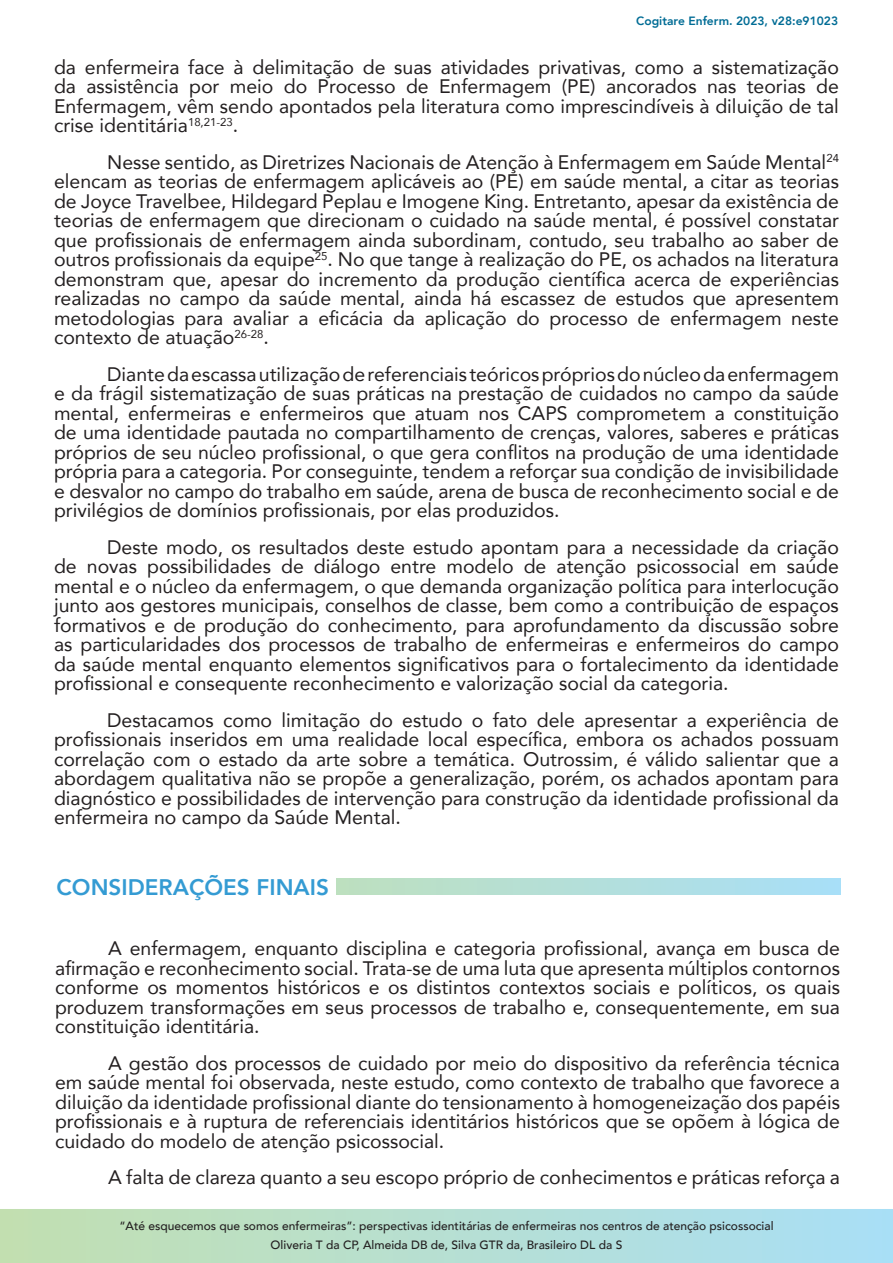
<style>
.page{position:relative;width:893px;height:1263px;background:#fff}
.page>*{position:absolute;margin:0;border:0;box-sizing:border-box;transform-origin:0 0}
.t1{font:800 22.5px "Avenir";color:#349bd3}
.t2{font:19.5px/19.5px "Avenir";color:#231f20;text-align:justify}
.t3{font:500 12px/18.6px "Avenir";color:#231f20;text-align:center}
.t4{font:800 12px "Avenir";color:#006c95}
</style>
<div class="page">
<svg style="left:0;top:1209px;width:893px;height:54px;background:#b6dfd2"></svg>
<div style="left:336px;top:878px;width:504px;height:17px;background:linear-gradient(to right,#bee0be,#a8dff7)"></div>
<p class="t4" style="left:636px;top:10px;width:203px">Cogitare Enferm. 2023, v28:e91023</p>
<p class="t2" style="left:54px;top:56px;width:786px">da enfermeira face à delimitação de suas atividades privativas, como a sistematização da assistência por meio do Processo de Enfermagem (PE) ancorados nas teorias de Enfermagem, vêm sendo apontados pela literatura como imprescindíveis à diluição de tal crise identitária<sup>18,21-23</sup>.</p>
<p class="t2" style="left:54px;top:151px;width:786px;text-indent:53px">Nesse sentido, as Diretrizes Nacionais de Atenção à Enfermagem em Saúde Mental<sup>24 </sup>elencam as teorias de enfermagem aplicáveis ao (PE) em saúde mental, a citar as teorias de Joyce Travelbee, Hildegard Peplau e Imogene King. Entretanto, apesar da existência de teorias de enfermagem que direcionam o cuidado na saúde mental, é possível constatar que profissionais de enfermagem ainda subordinam, contudo, seu trabalho ao saber de outros profissionais da equipe<sup>25</sup>. No que tange à realização do PE, os achados na literatura demonstram que, apesar do incremento da produção científica acerca de experiências realizadas no campo da saúde mental, ainda há escassez de estudos que apresentem metodologias para avaliar a eficácia da aplicação do processo de enfermagem neste contexto de atuação<sup>26-28</sup>.</p>
<p class="t2" style="left:54px;top:363px;width:786px;text-indent:53px">Diante da escassa utilização de referenciais teóricos próprios do núcleo da enfermagem e da frágil sistematização de suas práticas na prestação de cuidados no campo da saúde mental, enfermeiras e enfermeiros que atuam nos CAPS comprometem a constituição de uma identidade pautada no compartilhamento de crenças, valores, saberes e práticas próprios de seu núcleo profissional, o que gera conflitos na produção de uma identidade própria para a categoria. Por conseguinte, tendem a reforçar sua condição de invisibilidade e desvalor no campo do trabalho em saúde, arena de busca de reconhecimento social e de privilégios de domínios profissionais, por elas produzidos.</p>
<p class="t2" style="left:54px;top:536px;width:786px;text-indent:53px">Deste modo, os resultados deste estudo apontam para a necessidade da criação de novas possibilidades de diálogo entre modelo de atenção psicossocial em saúde mental e o núcleo da enfermagem, o que demanda organização política para interlocução junto aos gestores municipais, conselhos de classe, bem como a contribuição de espaços formativos e de produção do conhecimento, para aprofundamento da discussão sobre as particularidades dos processos de trabalho de enfermeiras e enfermeiros do campo da saúde mental enquanto elementos significativos para o fortalecimento da identidade profissional e consequente reconhecimento e valorização social da categoria.</p>
<p class="t2" style="left:54px;top:709px;width:786px;text-indent:53px">Destacamos como limitação do estudo o fato dele apresentar a experiência de profissionais inseridos em uma realidade local específica, embora os achados possuam correlação com o estado da arte sobre a temática. Outrossim, é válido salientar que a abordagem qualitativa não se propõe a generalização, porém, os achados apontam para diagnóstico e possibilidades de intervenção para construção da identidade profissional da enfermeira no campo da Saúde Mental.</p>
<p class="t1" style="left:57px;top:866px;width:274px">CONSIDERAÇÕES FINAIS</p>
<p class="t2" style="left:55px;top:938px;width:786px;text-indent:53px">A enfermagem, enquanto disciplina e categoria profissional, avança em busca de afirmação e reconhecimento social. Trata-se de uma luta que apresenta múltiplos contornos conforme os momentos históricos e os distintos contextos sociais e políticos, os quais produzem transformações em seus processos de trabalho e, consequentemente, em sua constituição identitária.</p>
<p class="t2" style="left:55px;top:1052px;width:786px;text-indent:53px">A gestão dos processos de cuidado por meio do dispositivo da referência técnica em saúde mental foi observada, neste estudo, como contexto de trabalho que favorece a diluição da identidade profissional diante do tensionamento à homogeneização dos papéis profissionais e à ruptura de referenciais identitários históricos que se opõem à lógica de cuidado do modelo de atenção psicossocial.</p>
<p class="t2" style="left:108px;top:1167px;width:733px">A falta de clareza quanto a seu escopo próprio de conhecimentos e práticas reforça a</p>
<p class="t3" style="left:119px;top:1216px;width:656px">“Até esquecemos que somos enfermeiras”: perspectivas identitárias de enfermeiras nos centros de atenção psicossocial<br>Oliveria T da CP, Almeida DB de, Silva GTR da, Brasileiro DL da S</p>
</div>
